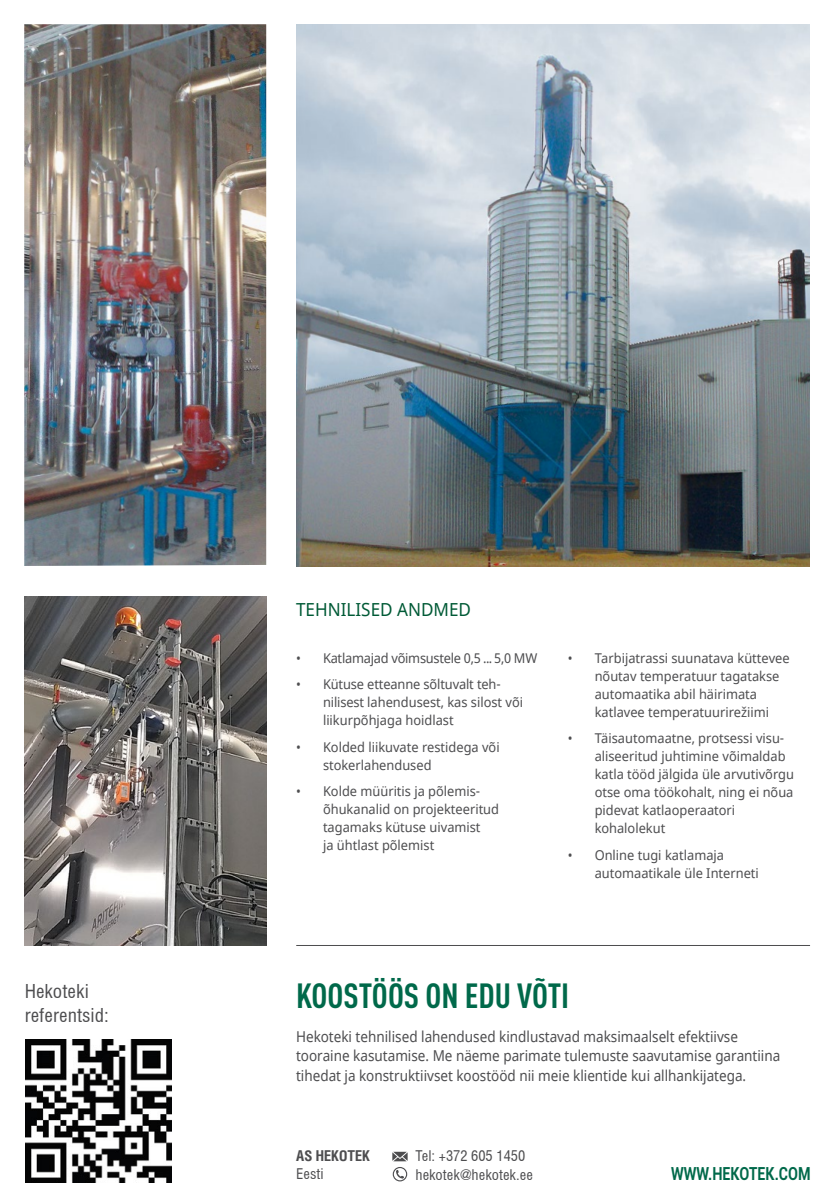
<style>
.page{position:relative;width:834px;height:1204px;background:#fff}
.page>*{position:absolute;margin:0;border:0;box-sizing:border-box;transform-origin:0 0}
.t1{font:700 condensed 34.5px "DIN Pro";color:#00694a}
.t2{font:19.5px/24px "Helios Cond";color:#4d4d4f}
.t3{font:18px "Noto Sans";color:#005a36;scale:.95 1}
.t4{font:700 18px "Roboto";color:#00694a;scale:.8 1}
.t5{font:15px/19.5px "Noto Sans";color:#4d4d4f;scale:.9 1}
.t6{font:15px/18px "Helios Cond";color:#4d4d4f}
.t7{font:700 15px "Helios Cond";color:#4d4d4f}
.t8{font:13.5px/18px "Noto Sans";color:#4d4d4f;scale:.95 1}
.t9{font:13.5px "Noto Sans";letter-spacing:-.02em;color:#4d4d4f;scale:.95 1}
</style>
<div class="page">
<img style="left:25px;top:1039px;width:147px;height:143px">
<svg style="left:392px;top:1151px;width:15px;height:10px"></svg>
<svg style="left:396px;top:1169px;width:8px;height:9px"></svg>
<div style="left:392px;top:1166px;width:15px;height:15px;border:1px solid #4d4d4f;border-radius:50%"></div>
<hr style="left:296px;top:945px;width:513px;height:1px;background:#4d4d4f">
<img style="left:24px;top:597px;width:242px;height:348px">
<img style="left:296px;top:24px;width:513px;height:543px">
<img style="left:24px;top:24px;width:242px;height:542px">
<h2 class="t2" style="left:25px;top:979px;width:86px">Hekoteki referentsid:</h2>
<h3 class="t3" style="left:296px;top:597px;width:186px">TEHNILISED ANDMED</h3>
<p class="t9" style="left:296px;top:648px;width:255px">• Katlamajad võimsustele 0,5 ... 5,0 MW</p>
<p class="t8" style="left:323px;top:675px;width:212px;text-indent:-27px">• Kütuse etteanne sõltuvalt teh&shy;nilisest lahendusest, kas silost või liikurpõhjaga hoidlast</p>
<p class="t8" style="left:323px;top:738px;width:187px;text-indent:-27px">• Kolded liikuvate restidega või stokerlahendused</p>
<p class="t8" style="left:323px;top:782px;width:187px;text-indent:-27px">• Kolde müüritis ja põlemis&shy;õhukanalid on projekteeritud tagamaks kütuse uivamist<br>ja ühtlast põlemist</p>
<p class="t8" style="left:594px;top:649px;width:207px;text-indent:-27px">• Tarbijatrassi suunatava küttevee nõutav temperatuur tagatakse automaatika abil häirimata katlavee temperatuurirežiimi</p>
<p class="t8" style="left:594px;top:729px;width:211px;text-indent:-27px">• Täisautomaatne, protsessi visu&shy;aliseeritud juhtimine võimaldab katla tööd jälgida üle arvutivõrgu otse oma töökohalt, ning ei nõua pidevat katlaoperaatori kohalolekut</p>
<p class="t8" style="left:594px;top:846px;width:174px;text-indent:-27px">• Online tugi katlamaja automaatikale üle Interneti</p>
<h1 class="t1" style="left:296px;top:969px;width:275px">KOOSTÖÖS ON EDU VÕTI</h1>
<p class="t5" style="left:296px;top:1027px;width:539px">Hekoteki tehnilised lahendused kindlustavad maksimaalselt efektiivse tooraine kasutamise. Me näeme parimate tulemuste saavutamise garantiina tihedat ja konstruktiivset koostööd nii meie klientide kui allhankijatega.</p>
<p class="t7" style="left:296px;top:1146px;width:75px">AS HEKOTEK</p>
<p class="t6" style="left:296px;top:1163px;width:29px">Eesti</p>
<p class="t6" style="left:415px;top:1146px;width:119px">Tel: +372 605 1450 hekotek@hekotek.ee</p>
<h3 class="t4" style="left:671px;top:1160px;width:176px">WWW.HEKOTEK.COM</h3>
</div>
